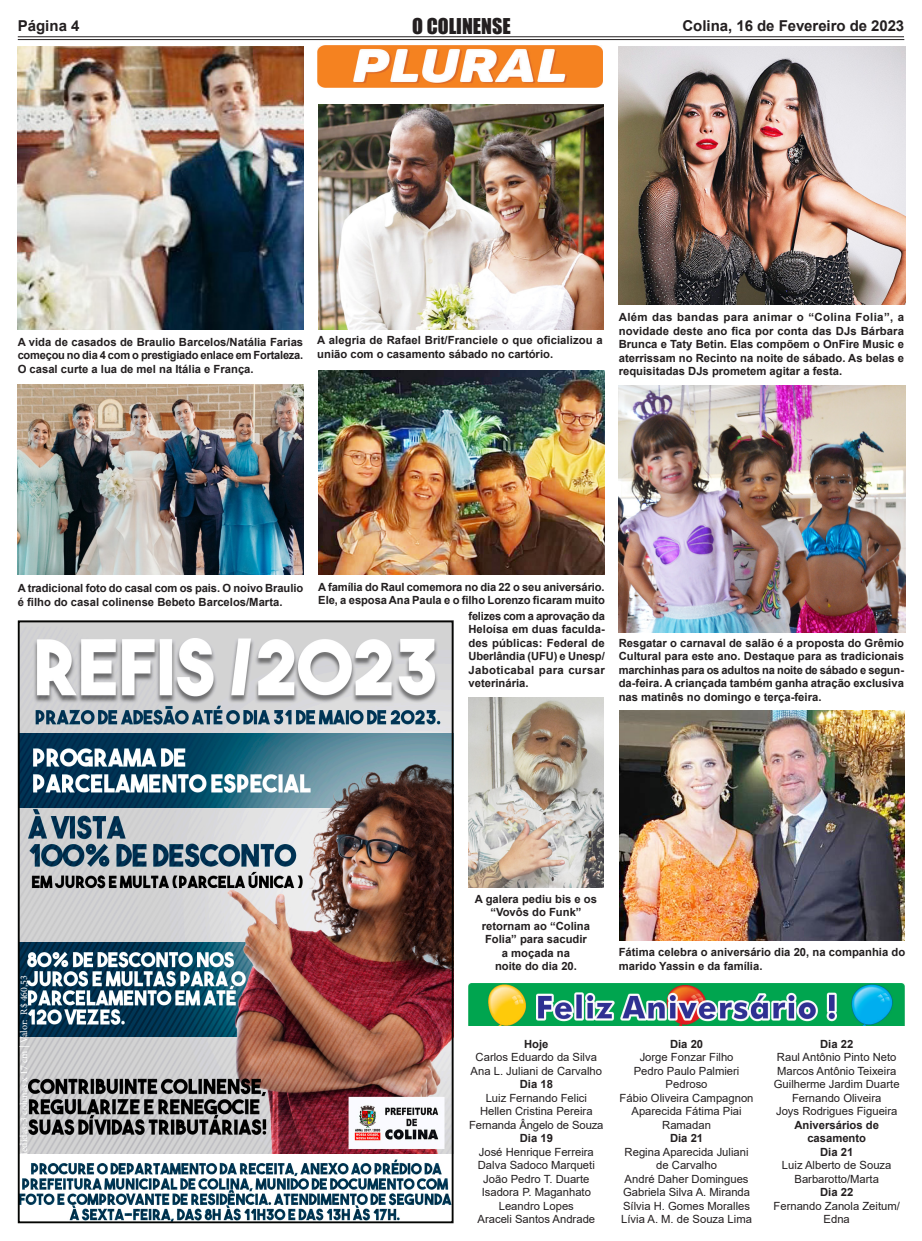
<style>
.page{position:relative;width:922px;height:1241px;background:#fff}
.page>*{position:absolute;margin:0;border:0;box-sizing:border-box;transform-origin:0 0}
.t1{font:20px "Impact";color:#231f20}
.t2{font:700 15px "Arial";letter-spacing:-.005em;color:#231f20}
.t3{font:700 11.25px/13.5px "Arial";color:#231f20}
.t4{font:11.25px/13.5px "Arial";color:#231f20;text-align:center}
.t5{font:10px "Minion Pro";color:#fff}
</style>
<div class="page">
<hr style="left:18px;top:36px;width:885px;height:1px;background:#231f20">
<hr style="left:18px;top:39px;width:886px;height:1px;background:#231f20">
<img style="left:317px;top:46px;width:285px;height:41px">
<img style="left:468px;top:983px;width:436px;height:42px">
<img style="left:18px;top:46px;width:285px;height:284px">
<img style="left:318px;top:105px;width:285px;height:225px">
<img style="left:619px;top:711px;width:285px;height:229px">
<img style="left:318px;top:370px;width:286px;height:205px">
<img style="left:18px;top:384px;width:285px;height:191px">
<img style="left:21px;top:623px;width:429px;height:531px">
<img style="left:21px;top:733px;width:429px;height:74px">
<img style="left:21px;top:942px;width:429px;height:94px">
<img style="left:21px;top:1159px;width:429px;height:60px">
<div style="left:18px;top:620px;width:435px;height:602px;border:2px solid #040503"></div>
<img style="left:618px;top:386px;width:287px;height:246px">
<img style="left:618px;top:46px;width:287px;height:259px">
<img style="left:468px;top:697px;width:135px;height:190px">
<p class="t2" style="left:18px;top:15px;width:63px">Página 4</p>
<p class="t1" style="left:412px;top:10px;width:100px">O COLINENSE</p>
<p class="t2" style="left:682px;top:15px;width:223px">Colina, 16 de Fevereiro de 2023</p>
<p class="t3" style="left:18px;top:335px;width:287px;text-align:justify">A vida de casados de Braulio Barcelos/Natália Farias começou no dia 4 com o prestigiado enlace em Fortaleza.<br>O casal curte a lua de mel na Itália e França.</p>
<p class="t3" style="left:317px;top:334px;width:287px">A alegria de Rafael Brit/Franciele o que oficializou a união com o casamento sábado no cartório.</p>
<p class="t3" style="left:618px;top:311px;width:287px;text-align:justify">Além das bandas para animar o “Colina Folia”, a novidade deste ano fica por conta das DJs Bárbara Brunca e Taty Betin. Elas compõem o OnFire Music e aterrissam no Recinto na noite de sábado. As belas e requisitadas DJs prometem agitar a festa.</p>
<p class="t3" style="left:18px;top:581px;width:287px">A tradicional foto do casal com os pais. O noivo Braulio é filho do casal colinense Bebeto Barcelos/Marta.</p>
<p class="t3" style="left:318px;top:580px;width:288px">A família do Raul comemora no dia 22 o seu aniversário.<br>Ele, a esposa Ana Paula e o filho Lorenzo ficaram muito</p>
<p class="t3" style="left:468px;top:609px;width:138px;text-align:justify">felizes com a aprovação da Heloísa em duas faculda&shy;des públicas: Federal de Uberlândia (UFU) e Unesp/ Jaboticabal para cursar veterinária.</p>
<p class="t3" style="left:618px;top:636px;width:287px;text-align:justify">Resgatar o carnaval de salão é a proposta do Grêmio Cultural para este ano. Destaque para as tradicionais marchinhas para os adultos na noite de sábado e segun&shy;da-feira. A criançada também ganha atração exclusiva nas matinês no domingo e terça-feira.</p>
<p class="t5" style="left:17px;top:1160px;width:187px;rotate:-90deg">Medidas: 3 colunas x 17 cm | Valor: R$ 460,53</p>
<p class="t3" style="left:475px;top:891px;width:124px;text-align:center">A galera pediu bis e os “Vovôs do Funk”</p>
<p class="t3" style="left:481px;top:918px;width:110px">retornam ao “Colina<br>Folia” para sacudir</p>
<p class="t3" style="left:501px;top:945px;width:70px">a moçada na</p>
<p class="t3" style="left:495px;top:959px;width:83px">noite do dia 20.</p>
<p class="t3" style="left:618px;top:945px;width:288px">Fátima celebra o aniversário dia 20, na companhia do marido Yassin e da família.</p>
<p class="t3" style="left:524px;top:1036px;width:26px">Hoje</p>
<p class="t4" style="left:475px;top:1050px;width:123px">Carlos Eduardo da Silva</p>
<p class="t4" style="left:470px;top:1063px;width:133px">Ana L. Juliani de Carvalho</p>
<p class="t3" style="left:519px;top:1077px;width:35px">Dia 18</p>
<p class="t4" style="left:485px;top:1090px;width:103px">Luiz Fernando Felici</p>
<p class="t4" style="left:480px;top:1104px;width:114px">Hellen Cristina Pereira</p>
<p class="t4" style="left:469px;top:1117px;width:136px">Fernanda Ângelo de Souza</p>
<p class="t3" style="left:519px;top:1131px;width:35px">Dia 19</p>
<p class="t4" style="left:478px;top:1144px;width:117px">José Henrique Ferreira</p>
<p class="t4" style="left:477px;top:1158px;width:118px">Dalva Sadoco Marqueti</p>
<p class="t4" style="left:483px;top:1171px;width:108px">João Pedro T. Duarte</p>
<p class="t4" style="left:481px;top:1185px;width:111px">Isadora P. Maganhato</p>
<p class="t4" style="left:498px;top:1198px;width:77px">Leandro Lopes</p>
<p class="t4" style="left:477px;top:1212px;width:119px">Araceli Santos Andrade</p>
<p class="t3" style="left:669px;top:1036px;width:35px">Dia 20</p>
<p class="t4" style="left:639px;top:1050px;width:95px">Jorge Fonzar Filho</p>
<p class="t4" style="left:633px;top:1063px;width:107px">Pedro Paulo Palmieri<br>Pedroso</p>
<p class="t4" style="left:619px;top:1090px;width:135px">Fábio Oliveira Campagnon</p>
<p class="t4" style="left:631px;top:1104px;width:112px">Aparecida Fátima Piai<br>Ramadan</p>
<p class="t3" style="left:669px;top:1131px;width:35px">Dia 21</p>
<p class="t4" style="left:624px;top:1144px;width:125px">Regina Aparecida Juliani de Carvalho</p>
<p class="t4" style="left:624px;top:1171px;width:125px">André Daher Domingues</p>
<p class="t4" style="left:623px;top:1185px;width:128px">Gabriela Silva A. Miranda</p>
<p class="t4" style="left:623px;top:1198px;width:128px">Sílvia H. Gomes Moralles</p>
<p class="t4" style="left:621px;top:1212px;width:132px">Lívia A. M. de Souza Lima</p>
<p class="t3" style="left:820px;top:1036px;width:35px">Dia 22</p>
<p class="t4" style="left:776px;top:1050px;width:121px">Raul Antônio Pinto Neto</p>
<p class="t4" style="left:776px;top:1063px;width:121px">Marcos Antônio Teixeira</p>
<p class="t4" style="left:773px;top:1077px;width:127px">Guilherme Jardim Duarte</p>
<p class="t4" style="left:791px;top:1090px;width:91px">Fernando Oliveira</p>
<p class="t4" style="left:775px;top:1104px;width:123px">Joys Rodrigues Figueira</p>
<p class="t3" style="left:794px;top:1117px;width:86px">Aniversários de</p>
<p class="t3" style="left:807px;top:1131px;width:60px">casamento</p>
<p class="t3" style="left:820px;top:1144px;width:35px">Dia 21</p>
<p class="t4" style="left:781px;top:1158px;width:111px">Luiz Alberto de Souza<br>Barbarotto/Marta</p>
<p class="t3" style="left:820px;top:1185px;width:35px">Dia 22</p>
<p class="t4" style="left:773px;top:1198px;width:128px">Fernando Zanola Zeitum/<br>Edna</p>
</div>
